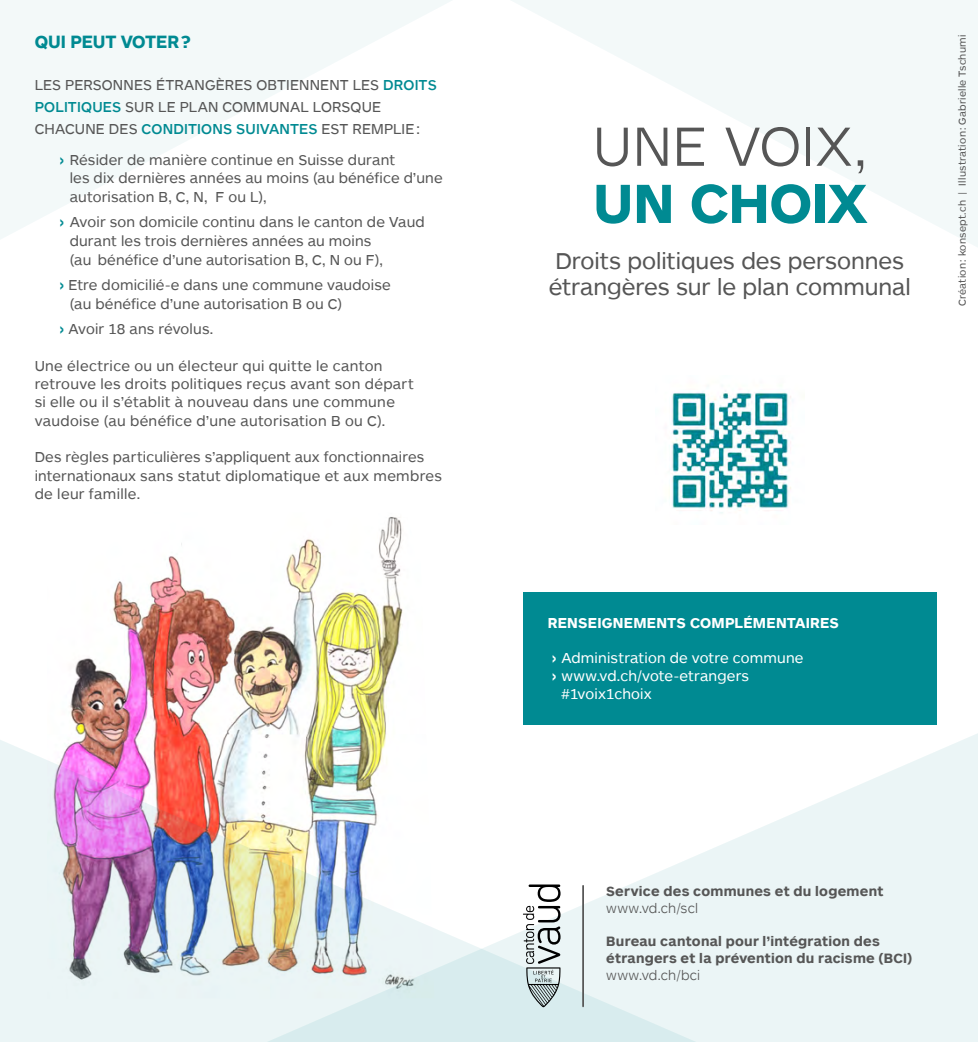
<style>
.page{position:relative;width:978px;height:1042px;background:#fff}
.page>*{position:absolute;margin:0;border:0;box-sizing:border-box;transform-origin:0 0}
.t1{font:300 57.23px "ARS Maquette";letter-spacing:.01em;color:#565656}
.t2{font:700 57.23px "ARS Maquette";color:#008a92}
.t3{font:23.62px/26.2px "ARS Maquette";color:#565656}
.t4{font:700 18.38px "ARS Maquette";letter-spacing:-.01em;color:#008a92}
.t5{font:14.88px/18.7px "ARS Maquette";letter-spacing:.015em;color:#565656}
.t6{font:14.88px "ARS Maquette";letter-spacing:-.005em;color:#fff}
.t7{font:700 14.88px "ARS Maquette";letter-spacing:.02em;color:#fff}
.t8{font:700 14px/16.8px "ARS Maquette";letter-spacing:.015em;color:#565656}
.t9{font:300 14px "ARS Maquette";letter-spacing:.015em;color:#565656}
.t10{font:10.5px "ARS Maquette";letter-spacing:.02em;color:#565656}
.s1{font-weight:500;color:#008a92}
.s2{font-weight:700;color:#008a92}
.s3{font-weight:700}
</style>
<div class="page">
<img style="left:69px;top:517px;width:334px;height:216px">
<svg style="left:0;top:0;width:452px;height:239px;fill:#f3f9f9"></svg>
<svg style="left:511px;top:0;width:466px;height:247px;fill:#f6fafb"></svg>
<svg style="left:730px;top:734px;width:247px;height:308px;fill:#ebf5f6"></svg>
<img style="left:0;top:733px;width:730px;height:309px">
<div style="left:523px;top:592px;width:413px;height:133px;background:#008a92"></div>
<img style="left:670px;top:391px;width:123px;height:123px">
<svg style="left:523px;top:884px;width:37px;height:123px"></svg>
<hr style="left:582px;top:886px;width:2px;height:120px;background:#565656">
<p class="t4" style="left:35px;top:32px;width:157px">QUI PEUT VOTER?</p>
<p class="t5" style="left:35px;top:74px;width:403px;line-height:21.9px">Les personnes étrangères obtiennent les <span class="s1">DROITS<br>POLITIQUES</span> sur le plan communal lorsque chacune des <span class="s1">CONDITIONS SUIVANTES</span> est remplie:</p>
<p class="t5" style="left:70px;top:150px;width:374px;text-indent:-10px"><span class="s2">›</span> Résider de manière continue en Suisse durant<br>les dix dernières années au moins (au bénéfice d’une autorisation B, C, N , F ou L),</p>
<p class="t5" style="left:70px;top:213px;width:356px;text-indent:-10px"><span class="s2">›</span> Avoir son domicile continu dans le canton de Vaud durant les trois dernières années au moins<br>(au bénéfice d’une autorisation B, C, N ou F),</p>
<p class="t5" style="left:70px;top:276px;width:322px;text-indent:-10px"><span class="s2">›</span> Etre domicilié-e dans une commune vaudoise (au bénéfice d’une autorisation B ou C)</p>
<p class="t5" style="left:59px;top:320px;width:155px"><span class="s2">›</span> Avoir 18 ans révolus.</p>
<p class="t5" style="left:35px;top:356px;width:380px">Une électrice ou un électeur qui quitte le canton retrouve les droits politiques reçus avant son départ si elle ou il s’établit à nouveau dans une commune vaudoise (au bénéfice d’une autorisation B ou C).</p>
<p class="t5" style="left:35px;top:448px;width:408px">Des règles particulières s’appliquent aux fonctionnaires internationaux sans statut diplomatique et aux membres de leur famille.</p>
<h1 class="t1" style="left:592px;top:117px;width:275px">Une voix,</h1>
<h1 class="t2" style="left:593px;top:174px;width:275px">un choix</h1>
<h2 class="t3" style="left:548px;top:248px;width:363px">Droits politiques des personnes étrangères sur le plan communal</h2>
<p class="t10" style="left:956px;top:306px;width:273px;rotate:-90deg">Création: konsept.ch | Illustration: Gabrielle Tschumi</p>
<p class="t7" style="left:547px;top:615px;width:293px">Renseignements complémentaires</p>
<p class="t6" style="left:551px;top:651px;width:253px"><span class="s3">›</span> Administration de votre commune</p>
<p class="t6" style="left:551px;top:668px;width:199px"><span class="s3">›</span> www.vd.ch/vote-etrangers</p>
<p class="t6" style="left:561px;top:686px;width:92px">#1voix1choix</p>
<p class="t8" style="left:606px;top:883px;width:279px">Service des communes et du logement</p>
<p class="t9" style="left:606px;top:901px;width:93px">www.vd.ch/scl</p>
<p class="t8" style="left:606px;top:933px;width:307px">Bureau cantonal pour l’intégration des étrangers et la prévention du racisme (BCI)</p>
<p class="t9" style="left:606px;top:968px;width:95px">www.vd.ch/bci</p>
</div>
